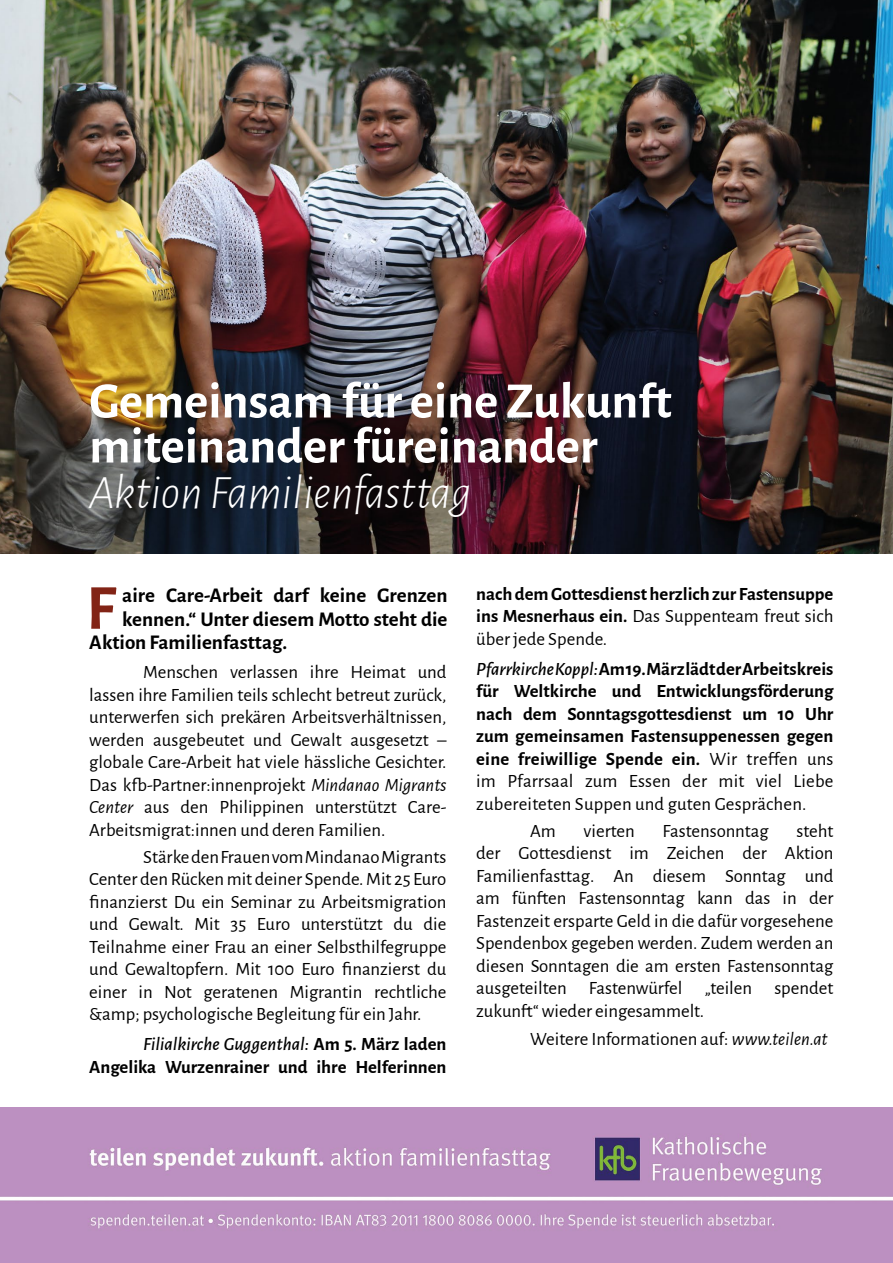
<style>
.page{position:relative;width:893px;height:1263px;background:#fff}
.page>*{position:absolute;margin:0;border:0;box-sizing:border-box;transform-origin:0 0}
.t1{font:700 64.2px "Alegreya Sans";color:#822416}
.t2{font:700 51px/45px "Alegreya Sans";color:#fff}
.t3{font:italic 300 48px "Alegreya Sans";color:#fff}
.t4{font:700 21px/23.7px "Alegreya Sans";color:#000}
.t5{font:18.75px/22.5px "Alegreya Sans";color:#000;text-align:justify}
.t6{font:700 18.75px/22.5px "Alegreya Sans";color:#000;text-align:justify}
.s1{font-style:italic}
.s2{font-weight:500;font-style:italic}
.s3{font-weight:400}
</style>
<div class="page">
<img style="left:0;top:0;width:893px;height:553px">
<img style="left:0;top:1108px;width:893px;height:155px">
<h2 class="t2" style="left:89px;top:375px;width:584px">Gemeinsam für eine Zukunft miteinander füreinander</h2>
<h3 class="t3" style="left:89px;top:460px;width:384px">Aktion Familienfasttag</h3>
<p class="t4" style="left:122px;top:581px;width:327px">aire Care-Arbeit darf keine Grenzen</p>
<h1 class="t1" style="left:86px;top:561px;width:31px">F</h1>
<p class="t4" style="left:89px;top:605px;width:360px;text-indent:33px">kennen.“ Unter diesem Motto steht die<br>Aktion Familienfasttag.</p>
<p class="t5" style="left:89px;top:660px;width:359px;text-indent:54px">Menschen verlassen ihre Heimat und lassen ihre Familien teils schlecht betreut zurück, unterwerfen sich prekären Arbeitsverhältnissen, werden ausgebeutet und Gewalt ausgesetzt – globale Care-Arbeit hat viele hässliche Gesichter.<br>Das kfb-Partner:innenprojekt <span class="s1">Mindanao Migrants Center</span> aus den Philippinen unterstützt Care-Arbeitsmigrat:innen und deren Familien.</p>
<p class="t5" style="left:89px;top:844px;width:359px;text-indent:54px">Stärke den Frauen vom Mindanao Migrants Center den Rücken mit deiner Spende. Mit 25 Euro finanzierst Du ein Seminar zu Arbeitsmigration und Gewalt. Mit 35 Euro unterstützt du die Teilnahme einer Frau an einer Selbsthilfegruppe und Gewaltopfern. Mit 100 Euro finanzierst du einer in Not geratenen Migrantin rechtliche &amp;amp; psychologische Begleitung für ein Jahr.</p>
<p class="t6" style="left:89px;top:1032px;width:359px;text-align:right"><span class="s2">Filialkirche Guggenthal:</span> Am 5. März laden<br>Angelika Wurzenrainer und ihre Helferinnen</p>
<p class="t6" style="left:476px;top:581px;width:359px">nach dem Gottesdienst herzlich zur Fastensuppe ins Mesnerhaus ein. <span class="s3">Das Suppenteam freut sich über jede Spende.</span></p>
<p class="t6" style="left:476px;top:656px;width:359px"><span class="s2">Pfarrkirche Koppl:</span> Am 19. März lädt der Arbeitskreis für Weltkirche und Entwicklungsförderung nach dem Sonntagsgottesdienst um 10 Uhr zum gemeinsamen Fastensuppenessen gegen eine freiwillige Spende ein. <span class="s3">Wir treffen uns im Pfarrsaal zum Essen der mit viel Liebe zubereiteten Suppen und guten Gesprächen.</span></p>
<p class="t5" style="left:530px;top:818px;width:27px">Am</p>
<p class="t5" style="left:584px;top:818px;width:53px">vierten</p>
<p class="t5" style="left:663px;top:818px;width:108px">Fastensonntag</p>
<p class="t5" style="left:476px;top:818px;width:359px;text-indent:320px">steht der Gottesdienst im Zeichen der Aktion Familienfasttag. An diesem Sonntag und am fünften Fastensonntag kann das in der Fastenzeit ersparte Geld in die dafür vorgesehene Spendenbox gegeben werden. Zudem werden an diesen Sonntagen die am ersten Fastensonntag ausgeteilten Fastenwürfel „teilen spendet zukunft“ wieder eingesammelt.</p>
<p class="t5" style="left:530px;top:1027px;width:299px">Weitere Informationen auf: <span class="s1">www.teilen.at</span></p>
</div>
